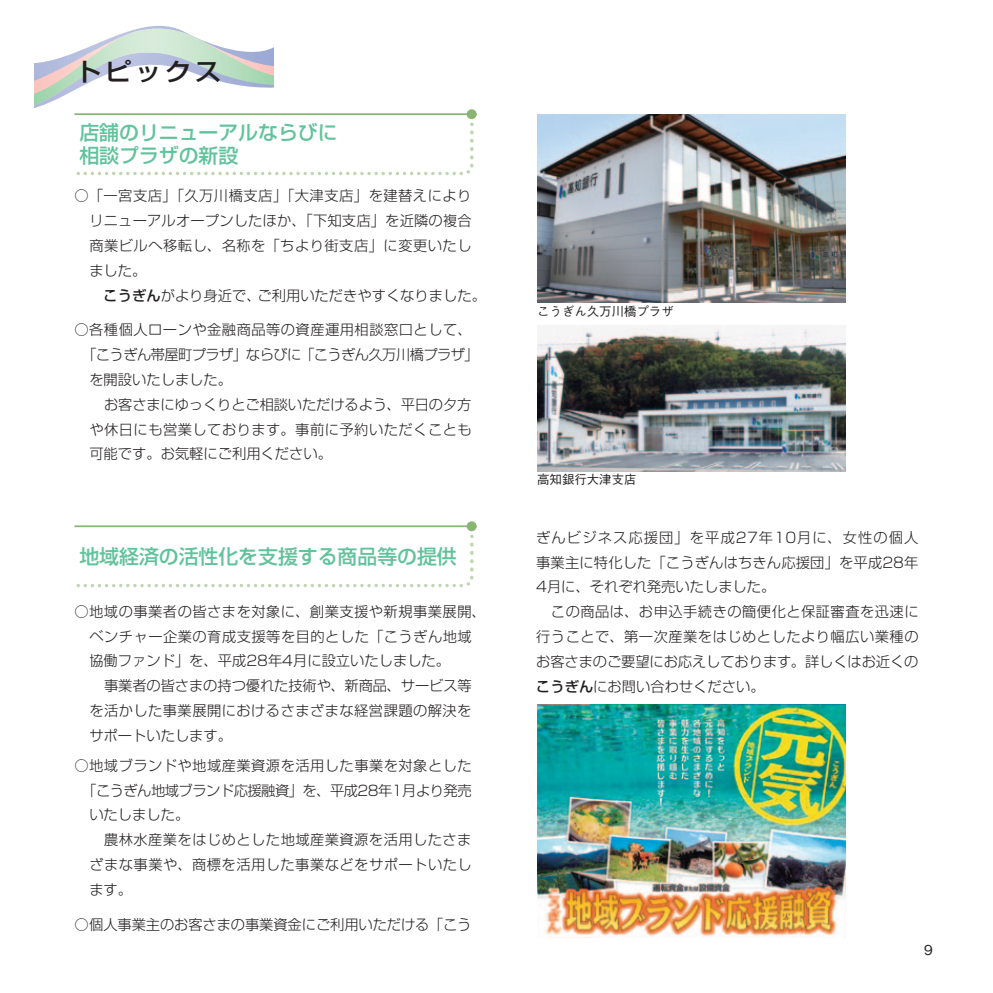
<style>
.page{position:relative;width:993px;height:993px;background:#fff}
.page>*{position:absolute;margin:0;border:0;box-sizing:border-box;transform-origin:0 0}
.t1{font:500 24.85px "Shin Go Pr 5";letter-spacing:.1em;color:#231f20;scale:1.1 1}
.t2{font:500 19.78px/23.6px "Shin Go Pr 5";color:#61c29c}
.t3{font:300 14.17px/24.8px "Shin Go Pr 5";letter-spacing:.03em;color:#231f20}
.t4{font:300 14.17px/24.8px "Shin Go Pr 5";letter-spacing:.01em;color:#231f20}
.t5{font:300 14.17px "Shin Go Pr 5";letter-spacing:-.04em;color:#231f20}
.t6{font:300 14.17px "Shin Go Pr 5";letter-spacing:-.035em;color:#231f20}
.t7{font:300 14.17px "Shin Go Pr 5";letter-spacing:-.005em;color:#231f20}
.t8{font:300 14.17px "Shin Go Pr 5";color:#231f20}
.t9{font:300 14.17px "Shin Go Pr 5";letter-spacing:-.01em;color:#231f20}
.t10{font:500 13.65px "Gothic BBB Pr 5";color:#231f20}
.t11{font:500 12.42px "Gothic BBB Pr 5";color:#231f20}
.s1{font-weight:500}
</style>
<div class="page">
<svg style="left:35px;top:26px;width:238px;height:82px"></svg>
<img style="left:537px;top:704px;width:308px;height:232px">
<hr style="left:74px;top:113px;width:402px;height:2px;background:#89b573">
<svg style="left:76px;top:122px;width:398px;height:54px"></svg>
<div style="left:466px;top:109px;width:10px;height:10px;background:#89b573;border-radius:50%"></div>
<hr style="left:74px;top:525px;width:402px;height:2px;background:#89b573">
<svg style="left:76px;top:534px;width:398px;height:54px"></svg>
<div style="left:466px;top:521px;width:10px;height:10px;background:#89b573;border-radius:50%"></div>
<img style="left:537px;top:325px;width:307px;height:146px">
<img style="left:537px;top:114px;width:307px;height:189px">
<h1 class="t1" style="left:74px;top:52px;width:135px">トピックス</h1>
<h2 class="t2" style="left:79px;top:118px;width:259px">店舗のリニューアルならびに相談プラザの新設</h2>
<p class="t4" style="left:89px;top:182px;width:398px;text-indent:-15px">○「一宮支店」「久万川橋支店」「大津支店」を建替えによりリニューアルオープンしたほか、「下知支店」を近隣の複合商業ビルへ移転し、名称を「ちより街支店」に変更いたしました。<br><span class="s1">　こうぎん</span>がより身近で、ご利用いただきやすくなりました。</p>
<p class="t3" style="left:74px;top:316px;width:398px">○各種個人ローンや金融商品等の資産運用相談窓口として、</p>
<p class="t5" style="left:82px;top:343px;width:398px">「こうぎん帯屋町プラザ」ならびに「こうぎん久万川橋プラザ」</p>
<p class="t8" style="left:89px;top:368px;width:144px">を開設いたしました。</p>
<p class="t9" style="left:89px;top:392px;width:383px">　お客さまにゆっくりとご相談いただけるよう、平日の夕方</p>
<p class="t3" style="left:89px;top:415px;width:384px">や休日にも営業しております。事前に予約いただくことも</p>
<p class="t8" style="left:89px;top:442px;width:244px">可能です。お気軽にご利用ください。</p>
<h2 class="t2" style="left:79px;top:542px;width:379px">地域経済の活性化を支援する商品等の提供</h2>
<p class="t3" style="left:89px;top:597px;width:398px;text-indent:-15px">○地域の事業者の皆さまを対象に、創業支援や新規事業展開、ベンチャー企業の育成支援等を目的とした「こうぎん地域協働ファンド」を、平成28年4月に設立いたしました。<br>　事業者の皆さまの持つ優れた技術や、新商品、サービス等を活かした事業展開におけるさまざまな経営課題の解決をサポートいたします。</p>
<p class="t3" style="left:74px;top:751px;width:398px">○地域ブランドや地域産業資源を活用した事業を対象とした</p>
<p class="t6" style="left:82px;top:778px;width:391px">「こうぎん地域ブランド応援融資」を、平成28年1月より発売</p>
<p class="t3" style="left:89px;top:801px;width:101px">いたしました。</p>
<p class="t3" style="left:89px;top:825px;width:383px">　農林水産業をはじめとした地域産業資源を活用したさま</p>
<p class="t3" style="left:89px;top:850px;width:384px">ざまな事業や、商標を活用した事業などをサポートいたし</p>
<p class="t3" style="left:89px;top:875px;width:44px">ます。</p>
<p class="t7" style="left:74px;top:912px;width:398px">○個人事業主のお客さまの事業資金にご利用いただける「こう</p>
<p class="t11" style="left:537px;top:301px;width:138px">こうぎん久万川橋プラザ</p>
<p class="t11" style="left:537px;top:469px;width:101px">高知銀行大津支店</p>
<p class="t4" style="left:536px;top:523px;width:384px">ぎんビジネス応援団」を平成27年10月に、女性の個人事業主に特化した「こうぎんはちきん応援団」を平成28年<br>4月に、それぞれ発売いたしました。<br>　この商品は、お申込手続きの簡便化と保証審査を迅速に行うことで、第一次産業をはじめとしたより幅広い業種のお客さまのご要望にお応えしております。詳しくはお近くの<span class="s1">こうぎん</span>にお問い合わせください。</p>
<p class="t10" style="left:923px;top:938px;width:10px">9</p>
</div>
